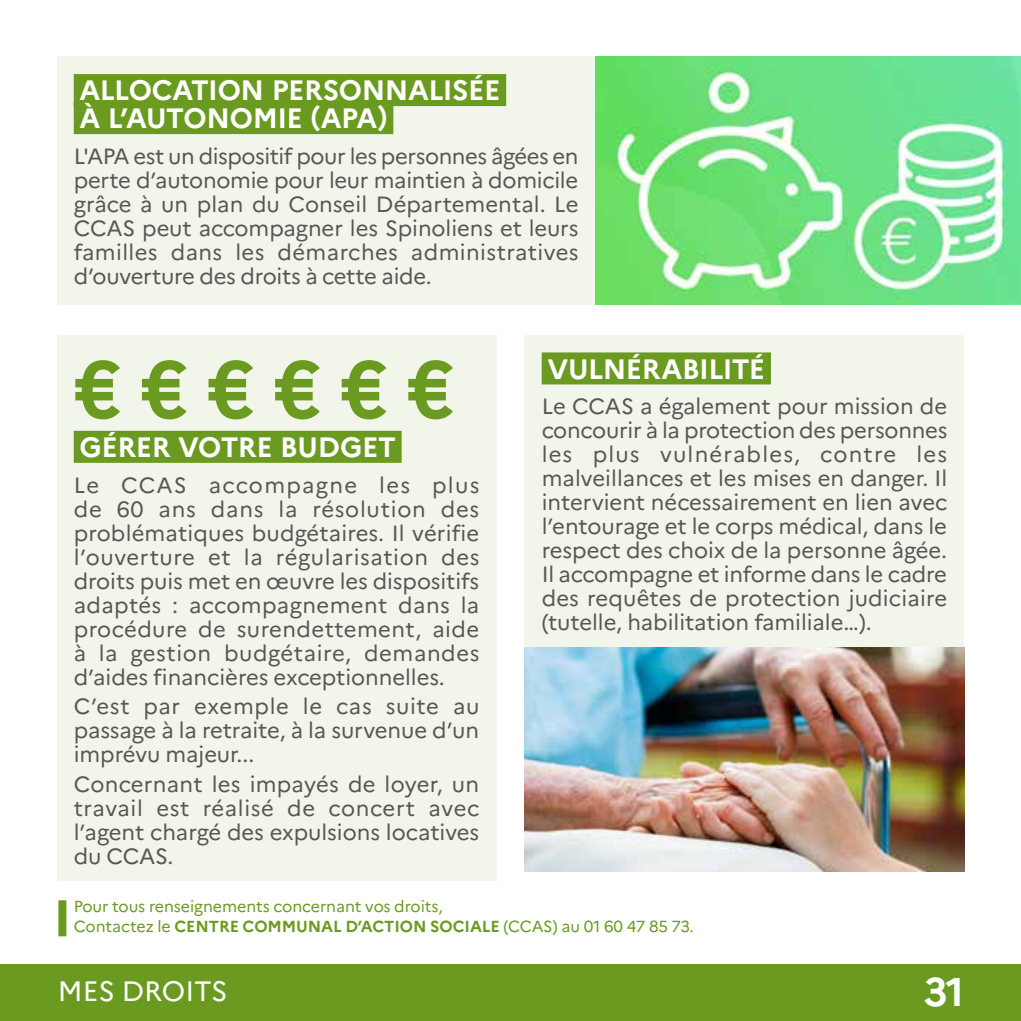
<style>
.page{position:relative;width:1021px;height:1021px;background:#fff}
.page>*{position:absolute;margin:0;border:0;box-sizing:border-box;transform-origin:0 0}
.t1{font:700 80px "Marianne";color:#6b9a21}
.t2{font:700 40px "Marianne";color:#fff}
.t3{font:700 28px/28px "Marianne";letter-spacing:-.015em;color:#fff}
.t4{font:28px "Marianne";color:#fff}
.t5{font:22px/24px "Marianne";letter-spacing:-.005em;color:#575756;text-align:justify}
.t6{font:16px/20px "Marianne";letter-spacing:-.005em;color:#6b9a21}
.s1{font-weight:700}
</style>
<div class="page">
<div style="left:57px;top:57px;width:538px;height:248px;background:#f1f5ea"></div>
<div style="left:74px;top:74px;width:432px;height:32px;background:#6b9a21"></div>
<div style="left:74px;top:102px;width:319px;height:32px;background:#6b9a21"></div>
<div style="left:524px;top:335px;width:440px;height:312px;background:#f1f5ea"></div>
<div style="left:541px;top:352px;width:230px;height:32px;background:#6b9a21"></div>
<div style="left:57px;top:335px;width:439px;height:546px;background:#f1f5ea"></div>
<div style="left:74px;top:431px;width:327px;height:32px;background:#6b9a21"></div>
<div style="left:58px;top:900px;width:8px;height:36px;background:#6b9a21"></div>
<img style="left:524px;top:647px;width:440px;height:224px">
<img style="left:595px;top:57px;width:425px;height:247px">
<div style="left:0;top:964px;width:1020px;height:56px;background:#6b9a21"></div>
<p class="t3" style="left:79px;top:76px;width:422px">ALLOCATION PERSONNALISÉE<br>À L’AUTONOMIE (APA)</p>
<p class="t5" style="left:74px;top:144px;width:506px">L'APA est un dispositif pour les personnes âgées en perte d’autonomie pour leur maintien à domicile grâce à un plan du Conseil Départemental. Le CCAS peut accompagner les Spinoliens et leurs familles dans les démarches administratives d’ouverture des droits à cette aide.</p>
<p class="t3" style="left:547px;top:355px;width:219px">VULNÉRABILITÉ</p>
<p class="t5" style="left:541px;top:394px;width:407px">Le CCAS a également pour mission de concourir à la protection des personnes les plus vulnérables, contre les malveillances et les mises en danger. Il intervient nécessairement en lien avec l’entourage et le corps médical, dans le respect des choix de la personne âgée.<br>Il accompagne et informe dans le cadre des requêtes de protection judiciaire (tutelle, habilitation familiale…).</p>
<h1 class="t1" style="left:74px;top:340px;width:382px">€ € € € € €</h1>
<p class="t3" style="left:79px;top:433px;width:318px">GÉRER VOTRE BUDGET</p>
<p class="t5" style="left:74px;top:472px;width:407px">Le CCAS accompagne les plus de 60 ans dans la résolution des problématiques budgétaires. Il vérifie l’ouverture et la régularisation des droits puis met en œuvre les dispositifs adaptés : accompagnement dans la procédure de surendettement, aide à la gestion budgétaire, demandes d’aides financières exceptionnelles.</p>
<p class="t5" style="left:74px;top:694px;width:407px">C’est par exemple le cas suite au passage à la retraite, à la survenue d’un imprévu majeur...</p>
<p class="t5" style="left:74px;top:772px;width:407px">Concernant les impayés de loyer, un travail est réalisé de concert avec l’agent chargé des expulsions locatives du CCAS.</p>
<p class="t6" style="left:74px;top:896px;width:621px">Pour tous renseignements concernant vos droits,<br>Contactez le <span class="s1">CENTRE COMMUNAL D’ACTION SOCIALE</span> (CCAS) au 01 60 47 85 73.</p>
<p class="t4" style="left:58px;top:973px;width:171px">MES DROITS</p>
<h2 class="t2" style="left:923px;top:966px;width:42px">31</h2>
</div>
